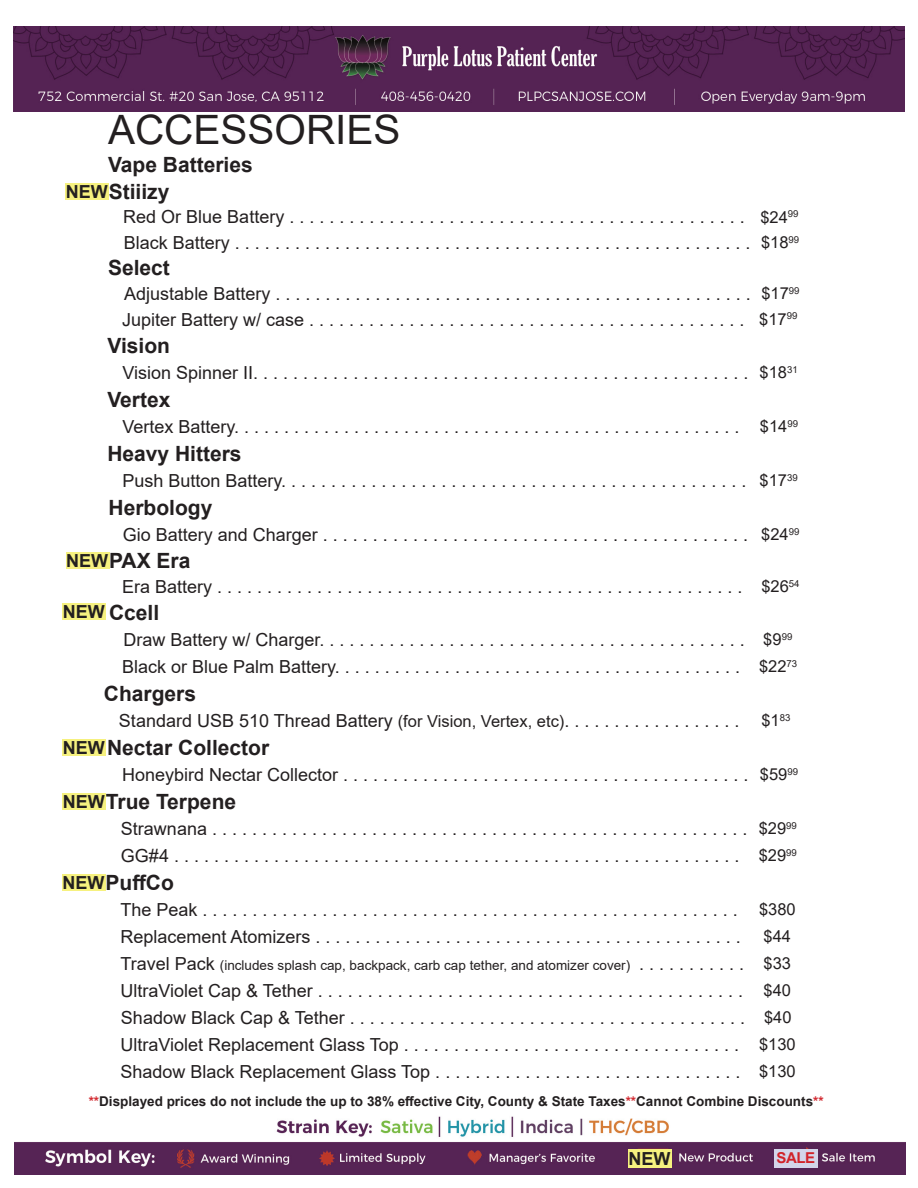
<style>
.page{position:relative;width:918px;height:1188px;background:#fff}
.page>*{position:absolute;margin:0;border:0;box-sizing:border-box;transform-origin:0 0}
.t1{font:40.5px "Arial";color:#231f20}
.t2{font:700 21px "Arial";color:#231f20}
.t3{font:18px "Arial";color:#231f20}
.t4{font:700 18px "Arial";color:#231f20}
.t5{font:16.5px "Arial";color:#231f20}
.t6{font:700 15px "Arial";color:#d1232a}
.t7{font:700 13.5px "Arial";color:#231f20}
.t8{font:13.5px "Arial";color:#231f20}
.s1{font-size:16.5px}
.s2{font-size:18px}
.s3{color:#d1232a}
</style>
<div class="page">
<img style="left:14px;top:27px;width:890px;height:85px">
<img style="left:14px;top:1116px;width:891px;height:58px">
<div style="left:774px;top:1149px;width:44px;height:19px;background:#d3d5ea"></div>
<div style="left:629px;top:1149px;width:43px;height:18px;background:#f6f17f"></div>
<div style="left:63px;top:739px;width:43px;height:17px;background:#f6f17f"></div>
<div style="left:63px;top:793px;width:43px;height:17px;background:#f6f17f"></div>
<div style="left:63px;top:874px;width:43px;height:17px;background:#f6f17f"></div>
<div style="left:63px;top:603px;width:43px;height:16px;background:#f6f17f"></div>
<div style="left:66px;top:183px;width:43px;height:16px;background:#f6f17f"></div>
<div style="left:66px;top:552px;width:43px;height:17px;background:#f6f17f"></div>
<p class="t1" style="left:108px;top:102px;width:294px">ACCESSORIES</p>
<p class="t2" style="left:108px;top:150px;width:146px">Vape Batteries</p>
<p class="t2" style="left:109px;top:176px;width:62px">Stiiizy</p>
<p class="t4" style="left:66px;top:179px;width:43px">NEW</p>
<p class="t3" style="left:123px;top:205px;width:623px">Red Or Blue Battery . . . . . . . . . . . . . . . . . . . . . . . . . . . . . . . . . . . . . . . . . . . . . .</p>
<p class="t3" style="left:124px;top:230px;width:628px">Black Battery . . . . . . . . . . . . . . . . . . . . . . . . . . . . . . . . . . . . . . . . . . . . . . . . . . . .</p>
<p class="t5" style="left:760px;top:206px;width:40px">$24<sup>99</sup></p>
<p class="t5" style="left:761px;top:231px;width:40px">$18<sup>99</sup></p>
<p class="t2" style="left:108px;top:253px;width:63px">Select</p>
<p class="t3" style="left:122px;top:307px;width:624px">Jupiter Battery w/ case . . . . . . . . . . . . . . . . . . . . . . . . . . . . . . . . . . . . . . . . . . . .</p>
<p class="t5" style="left:759px;top:308px;width:40px">$17<sup>99</sup></p>
<p class="t3" style="left:124px;top:281px;width:628px">Adjustable Battery . . . . . . . . . . . . . . . . . . . . . . . . . . . . . . . . . . . . . . . . . . . . . . . .</p>
<p class="t5" style="left:761px;top:282px;width:40px">$17<sup>99</sup></p>
<p class="t2" style="left:107px;top:331px;width:64px">Vision</p>
<p class="t3" style="left:123px;top:360px;width:628px">Vision Spinner II. . . . . . . . . . . . . . . . . . . . . . . . . . . . . . . . . . . . . . . . . . . . . . . . . .</p>
<p class="t5" style="left:760px;top:361px;width:40px">$18<sup>31</sup></p>
<p class="t2" style="left:107px;top:385px;width:65px">Vertex</p>
<p class="t2" style="left:107px;top:439px;width:136px">Heavy Hitters</p>
<p class="t3" style="left:122px;top:414px;width:619px">Vertex Battery. . . . . . . . . . . . . . . . . . . . . . . . . . . . . . . . . . . . . . . . . . . . . . . . . . .</p>
<p class="t3" style="left:123px;top:468px;width:626px">Push Button Battery. . . . . . . . . . . . . . . . . . . . . . . . . . . . . . . . . . . . . . . . . . . . . . .</p>
<p class="t5" style="left:760px;top:415px;width:40px">$14<sup>99</sup></p>
<p class="t5" style="left:760px;top:469px;width:40px">$17<sup>39</sup></p>
<p class="t2" style="left:109px;top:493px;width:105px">Herbology</p>
<p class="t3" style="left:123px;top:522px;width:627px">Gio Battery and Charger . . . . . . . . . . . . . . . . . . . . . . . . . . . . . . . . . . . . . . . . . . .</p>
<p class="t5" style="left:761px;top:523px;width:40px">$24<sup>99</sup></p>
<p class="t4" style="left:66px;top:548px;width:43px">NEW</p>
<p class="t2" style="left:109px;top:546px;width:83px">PAX Era</p>
<p class="t3" style="left:122px;top:574px;width:622px">Era Battery . . . . . . . . . . . . . . . . . . . . . . . . . . . . . . . . . . . . . . . . . . . . . . . . . . . . .</p>
<p class="t5" style="left:761px;top:575px;width:40px">$26<sup>54</sup></p>
<p class="t2" style="left:109px;top:598px;width:52px">Ccell</p>
<p class="t3" style="left:123px;top:627px;width:623px">Draw Battery w/ Charger. . . . . . . . . . . . . . . . . . . . . . . . . . . . . . . . . . . . . . . . . . .</p>
<p class="t5" style="left:763px;top:628px;width:31px">$9<sup>99</sup></p>
<p class="t2" style="left:104px;top:679px;width:94px">Chargers</p>
<p class="t3" style="left:119px;top:708px;width:622px">Standard USB 510 Thread Battery <span class="s1">(for Vision, Vertex, etc)</span>. . . . . . . . . . . . . . . . . .</p>
<p class="t5" style="left:761px;top:709px;width:31px">$1<sup>83</sup></p>
<p class="t4" style="left:63px;top:599px;width:43px">NEW</p>
<p class="t3" style="left:122px;top:654px;width:620px">Black or Blue Palm Battery. . . . . . . . . . . . . . . . . . . . . . . . . . . . . . . . . . . . . . . . .</p>
<p class="t5" style="left:759px;top:655px;width:40px">$22<sup>73</sup></p>
<p class="t2" style="left:107px;top:733px;width:164px">Nectar Collector</p>
<p class="t3" style="left:122px;top:762px;width:628px">Honeybird Nectar Collector . . . . . . . . . . . . . . . . . . . . . . . . . . . . . . . . . . . . . . . . .</p>
<p class="t5" style="left:760px;top:763px;width:40px">$59<sup>99</sup></p>
<p class="t4" style="left:63px;top:735px;width:43px">NEW</p>
<p class="t4" style="left:63px;top:789px;width:43px">NEW</p>
<p class="t2" style="left:106px;top:787px;width:132px">True Terpene</p>
<p class="t3" style="left:121px;top:816px;width:628px">Strawnana . . . . . . . . . . . . . . . . . . . . . . . . . . . . . . . . . . . . . . . . . . . . . . . . . . . . . .</p>
<p class="t5" style="left:759px;top:817px;width:40px">$29<sup>99</sup></p>
<p class="t3" style="left:121px;top:843px;width:620px">GG#4 . . . . . . . . . . . . . . . . . . . . . . . . . . . . . . . . . . . . . . . . . . . . . . . . . . . . . . . . .</p>
<p class="t5" style="left:759px;top:844px;width:40px">$29<sup>99</sup></p>
<p class="t4" style="left:63px;top:870px;width:43px">NEW</p>
<p class="t2" style="left:106px;top:868px;width:70px">PuffCo</p>
<p class="t3" style="left:121px;top:897px;width:619px">The Peak . . . . . . . . . . . . . . . . . . . . . . . . . . . . . . . . . . . . . . . . . . . . . . . . . . . . . .</p>
<p class="t5" style="left:759px;top:898px;width:38px">$380</p>
<p class="t3" style="left:121px;top:924px;width:622px">Replacement Atomizers . . . . . . . . . . . . . . . . . . . . . . . . . . . . . . . . . . . . . . . . . . .</p>
<p class="t5" style="left:764px;top:925px;width:29px">$44</p>
<p class="t8" style="left:121px;top:956px;width:625px"><span class="s2">Travel Pack</span> (includes splash cap, backpack, carb cap tether, and atomizer cover) <span class="s2">. . . . . . . . . . .</span></p>
<p class="t5" style="left:764px;top:952px;width:29px">$33</p>
<p class="t3" style="left:121px;top:978px;width:624px">UltraViolet Cap &amp; Tether . . . . . . . . . . . . . . . . . . . . . . . . . . . . . . . . . . . . . . . . . . .</p>
<p class="t5" style="left:764px;top:979px;width:29px">$40</p>
<p class="t3" style="left:121px;top:1005px;width:626px">Shadow Black Cap &amp; Tether . . . . . . . . . . . . . . . . . . . . . . . . . . . . . . . . . . . . . . . .</p>
<p class="t5" style="left:764px;top:1006px;width:29px">$40</p>
<p class="t3" style="left:121px;top:1032px;width:620px">UltraViolet Replacement Glass Top . . . . . . . . . . . . . . . . . . . . . . . . . . . . . . . . . .</p>
<p class="t5" style="left:759px;top:1033px;width:38px">$130</p>
<p class="t3" style="left:121px;top:1059px;width:622px">Shadow Black Replacement Glass Top . . . . . . . . . . . . . . . . . . . . . . . . . . . . . . .</p>
<p class="t5" style="left:759px;top:1060px;width:38px">$130</p>
<p class="t7" style="left:89px;top:1092px;width:737px"><span class="s3">**</span>Displayed prices do not include the up to 38% effective City, County &amp; State Taxes<span class="s3">**</span>Cannot Combine Discounts<span class="s3">**</span></p>
<p class="t4" style="left:629px;top:1146px;width:43px">NEW</p>
<p class="t6" style="left:777px;top:1147px;width:40px">SALE</p>
</div>
